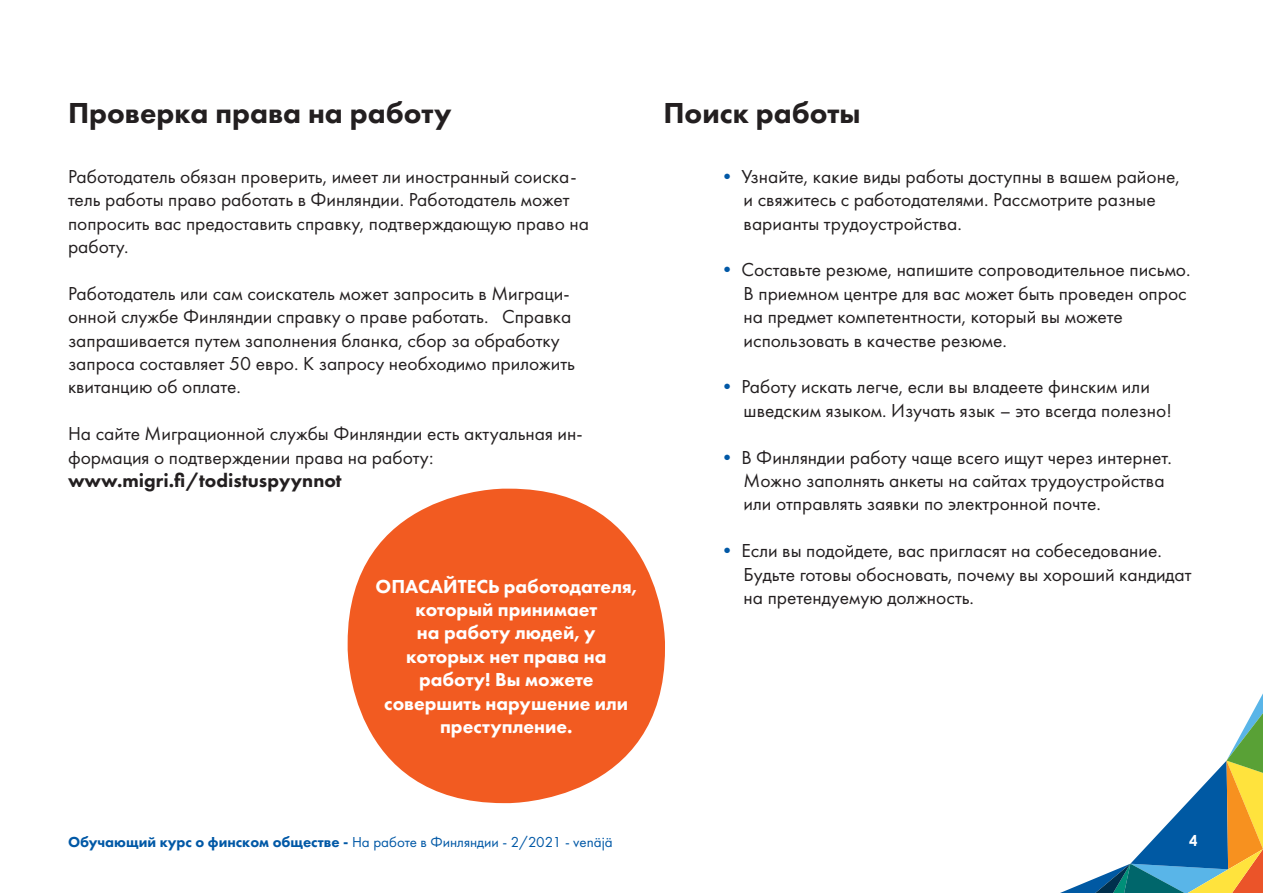
<style>
.page{position:relative;width:1263px;height:893px;background:#fff}
.page>*{position:absolute;margin:0;border:0;box-sizing:border-box;transform-origin:0 0}
.t1{font:800 30px "Futura PT";color:#231f20}
.t2{font:19.5px/23.4px "Futura PT";color:#231f20}
.t3{font:800 19.5px/23.4px "Futura PT";color:#fff;text-align:center}
.t4{font:15px "Futura PT";color:#0158a6}
.t5{font:700 15px "Century Gothic Pro";color:#fff}
.s1{font-weight:800}
.s2{color:#0158a6}
</style>
<div class="page">
<svg style="left:1060px;top:693px;width:203px;height:200px"></svg>
<div style="left:348px;top:489px;width:317px;height:314px;background:#f25b21;border-radius:155px"></div>
<p class="t1" style="left:68px;top:95px;width:385px">Проверка права на работу</p>
<p class="t2" style="left:68px;top:164px;width:522px">Работодатель обязан проверить, имеет ли иностранный соиска&shy;тель работы право работать в Финляндии. Работодатель может попросить вас предоставить справку, подтверждающую право на работу.</p>
<p class="t2" style="left:68px;top:281px;width:508px">Работодатель или сам соискатель может запросить в Миграци&shy;онной службе Финляндии справку о праве работать. Справка запрашивается путем заполнения бланка, сбор за обработку запроса составляет 50 евро. К запросу необходимо приложить квитанцию об оплате.</p>
<p class="t2" style="left:68px;top:422px;width:516px">На сайте Миграционной службы Финляндии есть актуальная ин&shy;формация о подтверждении права на работу: <span class="s1">www.migri.fi/todistuspyynnot</span></p>
<p class="t3" style="left:376px;top:574px;width:263px">ОПАСАЙТЕСЬ работодателя, который принимает<br>на работу людей, у которых нет права на работу! Вы можете совершить нарушение или преступление.</p>
<p class="t1" style="left:663px;top:95px;width:199px">Поиск работы</p>
<p class="t2" style="left:744px;top:164px;width:438px;text-indent:-26px"><span class="s2">•</span> Узнайте, какие виды работы доступны в вашем районе, и свяжитесь с работодателями. Рассмотрите разные варианты трудоустройства.</p>
<p class="t2" style="left:744px;top:258px;width:448px;text-indent:-26px"><span class="s2">•</span> Составьте резюме, напишите сопроводительное письмо.<br>В приемном центре для вас может быть проведен опрос на предмет компетентности, который вы можете использовать в качестве резюме.</p>
<p class="t2" style="left:744px;top:375px;width:430px;text-indent:-26px"><span class="s2">•</span> Работу искать легче, если вы владеете финским или шведским языком. Изучать язык – это всегда полезно!</p>
<p class="t2" style="left:744px;top:445px;width:430px;text-indent:-26px"><span class="s2">•</span> В Финляндии работу чаще всего ищут через интернет.<br>Можно заполнять анкеты на сайтах трудоустройства или отправлять заявки по электронной почте.</p>
<p class="t2" style="left:744px;top:539px;width:449px;text-indent:-26px"><span class="s2">•</span> Если вы подойдете, вас пригласят на собеседование.<br>Будьте готовы обосновать, почему вы хороший кандидат на претендуемую должность.</p>
<p class="t4" style="left:68px;top:833px;width:546px"><span class="s1">Обучающий курс о финском обществе -</span> На работе в Финляндии - 2/2021 - venäjä</p>
<p class="t5" style="left:1189px;top:831px;width:10px">4</p>
</div>
